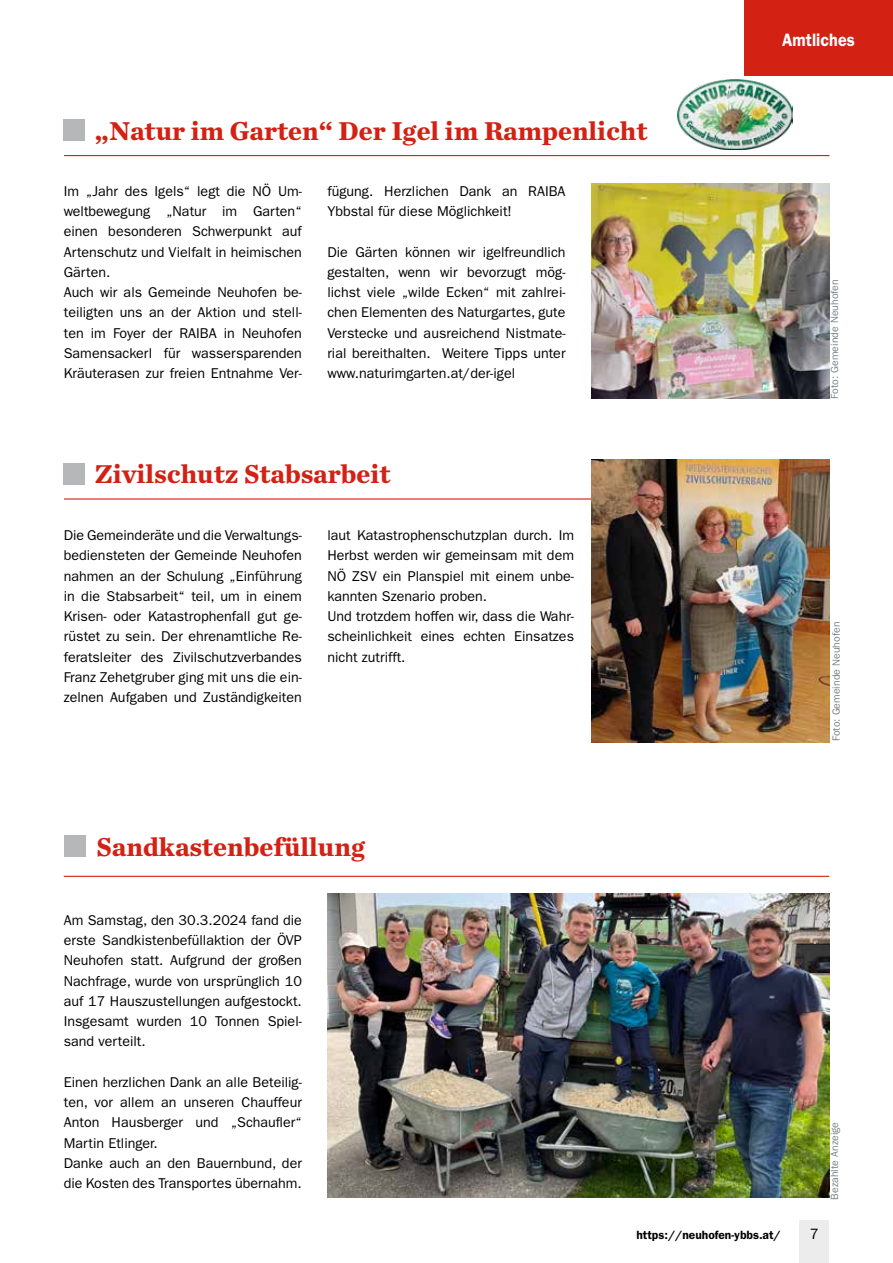
<style>
.page{position:relative;width:893px;height:1263px;background:#fff}
.page>*{position:absolute;margin:0;border:0;box-sizing:border-box;transform-origin:0 0}
.t1{font:700 27px "Chronicle Text G1";color:#d32114}
.t2{font:600 18px "ITC Franklin Gothic Std";color:#fff;scale:.9 1}
.t3{font:15px "ITC Franklin Gothic Std";color:#000}
.t4{font:14.25px/20.2px "ITC Franklin Gothic Std";color:#000}
.t5{font:600 12px "ITC Franklin Gothic Std";color:#000}
.t6{font:10.5px "ITC Franklin Gothic Std";color:#7a8285}
</style>
<div class="page">
<div style="left:799px;top:1220px;width:30px;height:43px;background:#ececec"></div>
<div style="left:744px;top:0;width:149px;height:75px;background:#d32114"></div>
<div style="left:64px;top:120px;width:21px;height:21px;background:#b6b7b8"></div>
<hr style="left:64px;top:155px;width:765px;height:1px;background:#d32114">
<img style="left:591px;top:183px;width:238px;height:215px">
<div style="left:64px;top:463px;width:21px;height:21px;background:#b6b7b8"></div>
<hr style="left:64px;top:498px;width:765px;height:2px;background:#d32114">
<img style="left:591px;top:459px;width:238px;height:283px">
<div style="left:65px;top:835px;width:21px;height:21px;background:#b6b7b8"></div>
<hr style="left:64px;top:876px;width:765px;height:1px;background:#d32114">
<img style="left:327px;top:894px;width:502px;height:304px">
<img style="left:677px;top:80px;width:115px;height:70px">
<h1 class="t1" style="left:95px;top:109px;width:554px">„Natur im Garten“ Der Igel im Rampenlicht</h1>
<p class="t4" style="left:64px;top:181px;width:240px">Im „Jahr des Igels“ legt die NÖ Um&shy;weltbewegung „Natur im Garten“ einen besonderen Schwerpunkt auf<br>Artenschutz und Vielfalt in heimischen<br>Gärten.<br>Auch wir als Gemeinde Neuhofen be&shy;teiligten uns an der Aktion und stell&shy;ten im Foyer der RAIBA in Neuhofen<br>Samensackerl für wassersparenden<br>Kräuterasen zur freien Entnahme Ver-</p>
<p class="t4" style="left:327px;top:181px;width:240px">fügung. Herzlichen Dank an RAIBA<br>Ybbstal für diese Möglichkeit!</p>
<p class="t4" style="left:327px;top:242px;width:240px;text-align:justify">Die Gärten können wir igelfreundlich gestalten, wenn wir bevorzugt mög&shy;lichst viele „wilde Ecken“ mit zahlrei&shy;chen Elementen des Naturgartes, gute Verstecke und ausreichend Nistmate&shy;rial bereithalten. Weitere Tipps unter www.naturimgarten.at/der-igel</p>
<h1 class="t1" style="left:95px;top:452px;width:297px">Zivilschutz Stabsarbeit</h1>
<p class="t4" style="left:64px;top:525px;width:240px;text-align:justify">Die Gemeinderäte und die Verwaltungs&shy;bediensteten der Gemeinde Neuhofen nahmen an der Schulung „Einführung in die Stabsarbeit“ teil, um in einem Krisen- oder Katastrophenfall gut ge&shy;rüstet zu sein. Der ehrenamtliche Re&shy;feratsleiter des Zivilschutzverbandes Franz Zehetgruber ging mit uns die ein&shy;zelnen Aufgaben und Zuständigkeiten</p>
<p class="t4" style="left:327px;top:525px;width:248px">laut Katastrophenschutzplan durch. Im Herbst werden wir gemeinsam mit dem NÖ ZSV ein Planspiel mit einem unbe&shy;kannten Szenario proben.<br>Und trotzdem hoffen wir, dass die Wahr&shy;scheinlichkeit eines echten Einsatzes nicht zutrifft.</p>
<h1 class="t1" style="left:97px;top:825px;width:270px">Sandkastenbefüllung</h1>
<p class="t4" style="left:64px;top:910px;width:240px;text-align:justify">Am Samstag, den 30.3.2024 fand die erste Sandkistenbefüllaktion der ÖVP Neuhofen statt. Aufgrund der großen Nachfrage, wurde von ursprünglich 10 auf 17 Hauszustellungen aufgestockt.<br>Insgesamt wurden 10 Tonnen Spiel&shy;sand verteilt.</p>
<p class="t4" style="left:64px;top:1072px;width:240px">Einen herzlichen Dank an alle Beteilig&shy;ten, vor allem an unseren Chauffeur Anton Hausberger und „Schaufler“ Martin Etlinger.<br>Danke auch an den Bauernbund, der die Kosten des Transportes übernahm.</p>
<p class="t2" style="left:782px;top:29px;width:82px">Amtliches</p>
<p class="t6" style="left:828px;top:399px;width:121px;rotate:-90deg">Foto: Gemeinde Neuhofen</p>
<p class="t6" style="left:830px;top:741px;width:121px;rotate:-90deg">Foto: Gemeinde Neuhofen</p>
<p class="t6" style="left:828px;top:1199px;width:79px;rotate:-90deg">Bezahlte Anzeige</p>
<p class="t5" style="left:636px;top:1228px;width:146px">https://neuhofen-ybbs.at/</p>
<p class="t3" style="left:810px;top:1225px;width:10px">7</p>
</div>
